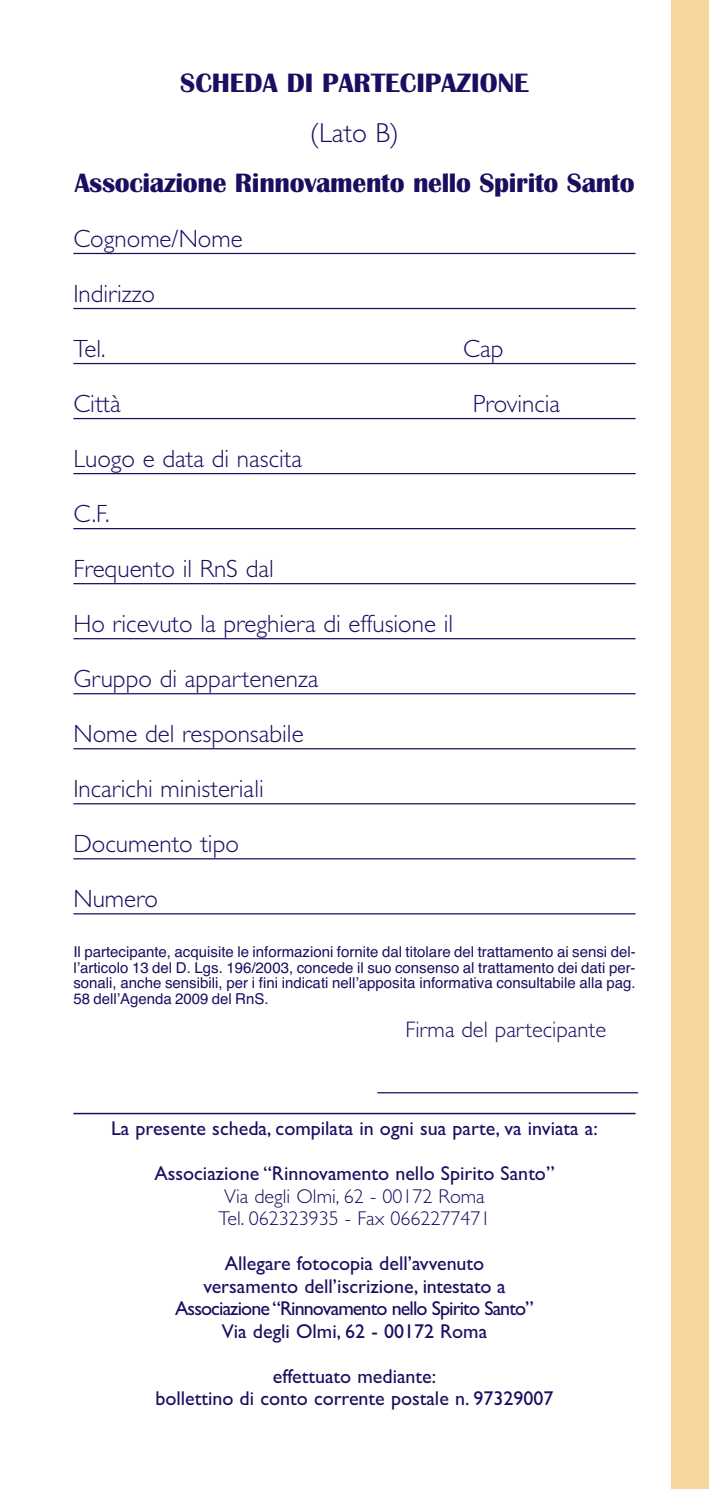
<style>
.page{position:relative;width:709px;height:1489px;background:#fff}
.page>*{position:absolute;margin:0;border:0;box-sizing:border-box;transform-origin:0 0}
.t1{font:700 27.5px "Britannic";letter-spacing:-.01em;color:#1a0e60}
.t2{font:300 27.5px "Gill Sans";color:#1a0e60}
.t3{font:300 25px "Gill Sans";color:#1a0e60}
.t4{font:300 22.5px "Gill Sans";color:#1a0e60}
.t5{font:20px/22.5px "Gill Sans";color:#1a0e60;text-align:center}
.t6{font:300 20px/22.5px "Gill Sans";color:#1a0e60}
.t7{font:15px/15.8px "Helvetica";color:#1a0e60;text-align:justify}
</style>
<div class="page">
<div style="left:671px;top:0;width:38px;height:1488px;background:#f7d69e"></div>
<hr style="left:73px;top:253px;width:562px;height:1px;background:#1a0e60">
<hr style="left:73px;top:308px;width:562px;height:1px;background:#1a0e60">
<hr style="left:73px;top:363px;width:562px;height:1px;background:#1a0e60">
<hr style="left:73px;top:418px;width:562px;height:1px;background:#1a0e60">
<hr style="left:73px;top:473px;width:562px;height:1px;background:#1a0e60">
<hr style="left:73px;top:528px;width:562px;height:1px;background:#1a0e60">
<hr style="left:73px;top:583px;width:562px;height:1px;background:#1a0e60">
<hr style="left:73px;top:638px;width:562px;height:1px;background:#1a0e60">
<hr style="left:73px;top:693px;width:562px;height:1px;background:#1a0e60">
<hr style="left:73px;top:748px;width:562px;height:1px;background:#1a0e60">
<hr style="left:73px;top:803px;width:562px;height:1px;background:#1a0e60">
<hr style="left:73px;top:858px;width:562px;height:1px;background:#1a0e60">
<hr style="left:73px;top:913px;width:562px;height:1px;background:#1a0e60">
<hr style="left:377px;top:1092px;width:261px;height:1px;background:#1a0e60">
<hr style="left:73px;top:1112px;width:562px;height:2px;background:#1a0e60">
<h1 class="t1" style="left:180px;top:66px;width:350px">SCHEDA DI PARTECIPAZIONE</h1>
<h1 class="t2" style="left:310px;top:116px;width:91px">(Lato B)</h1>
<h1 class="t1" style="left:75px;top:166px;width:561px">Associazione Rinnovamento nello Spirito Santo</h1>
<p class="t3" style="left:73px;top:224px;width:171px">Cognome/Nome</p>
<p class="t3" style="left:73px;top:279px;width:83px">Indirizzo</p>
<p class="t3" style="left:73px;top:334px;width:34px">Tel.</p>
<p class="t3" style="left:463px;top:334px;width:42px">Cap</p>
<p class="t3" style="left:73px;top:389px;width:49px">Città</p>
<p class="t3" style="left:473px;top:389px;width:89px">Provincia</p>
<p class="t3" style="left:73px;top:444px;width:230px">Luogo e data di nascita</p>
<p class="t3" style="left:73px;top:499px;width:38px">C.F.</p>
<p class="t3" style="left:73px;top:554px;width:202px">Frequento il RnS dal</p>
<p class="t3" style="left:73px;top:609px;width:381px">Ho ricevuto la preghiera di effusione il</p>
<p class="t3" style="left:73px;top:664px;width:247px">Gruppo di appartenenza</p>
<p class="t3" style="left:73px;top:719px;width:232px">Nome del responsabile</p>
<p class="t3" style="left:73px;top:774px;width:192px">Incarichi ministeriali</p>
<p class="t3" style="left:73px;top:829px;width:167px">Documento tipo</p>
<p class="t3" style="left:73px;top:884px;width:86px">Numero</p>
<p class="t7" style="left:73px;top:943px;width:564px">Il partecipante, acquisite le informazioni fornite dal titolare del trattamento ai sensi del&shy;l’articolo 13 del D. Lgs. 196/2003, concede il suo consenso al trattamento dei dati per&shy;sonali, anche sensibili, per i fini indicati nell’apposita informativa consultabile alla pag.<br>58 dell’Agenda 2009 del RnS.</p>
<p class="t4" style="left:405px;top:1015px;width:202px">Firma del partecipante</p>
<p class="t5" style="left:111px;top:1117px;width:488px">La presente scheda, compilata in ogni sua parte, va inviata a:</p>
<p class="t5" style="left:154px;top:1162px;width:401px">Associazione “Rinnovamento nello Spirito Santo”</p>
<p class="t6" style="left:218px;top:1184px;width:273px">Via degli Olmi, 62 - 00172 Roma<br>Tel. 062323935 - Fax 0662277471</p>
<p class="t5" style="left:175px;top:1252px;width:360px">Allegare fotocopia dell’avvenuto versamento dell’iscrizione, intestato a Associazione “Rinnovamento nello Spirito Santo” Via degli Olmi, 62 - 00172 Roma</p>
<p class="t5" style="left:155px;top:1364px;width:400px">effettuato mediante:<br>bollettino di conto corrente postale n. 97329007</p>
</div>
